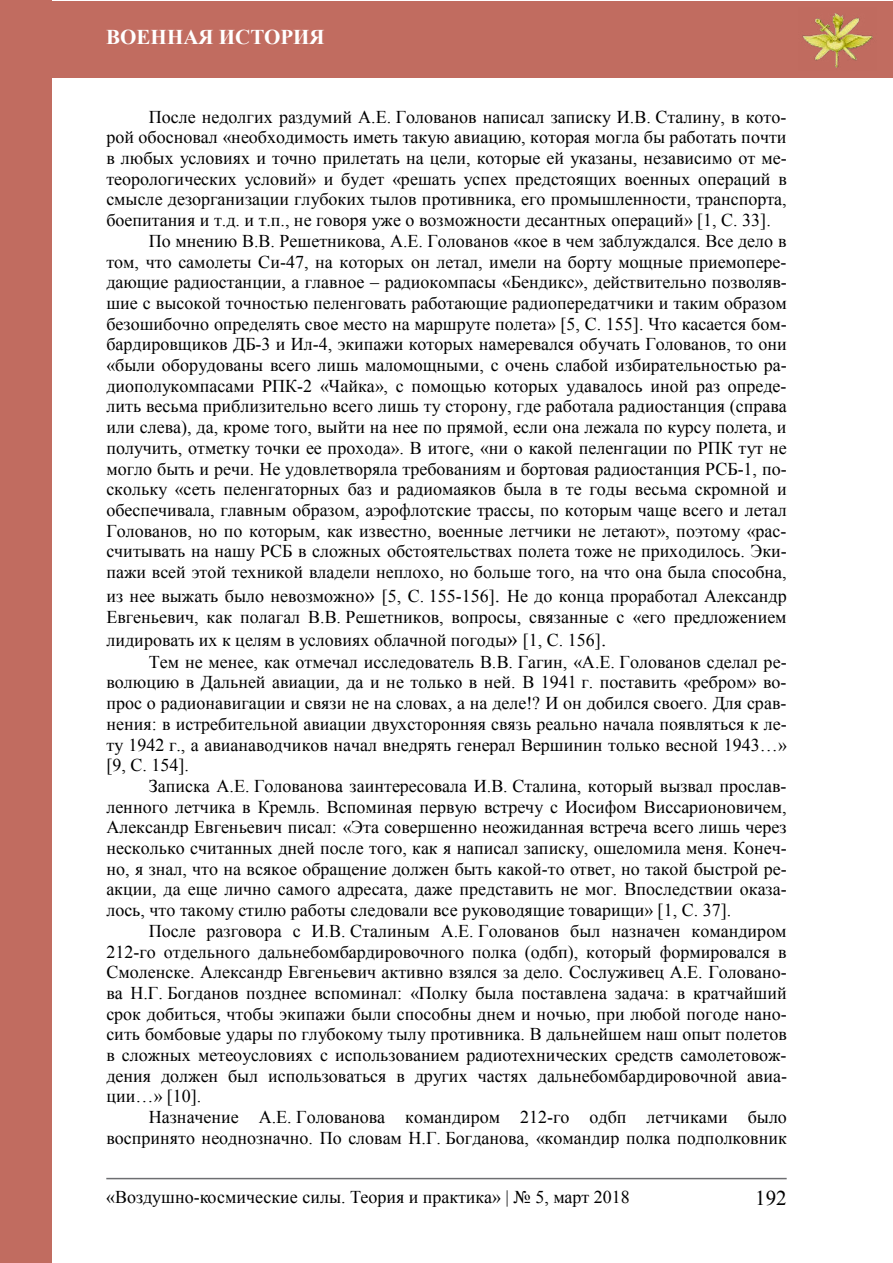
<style>
.page{position:relative;width:893px;height:1263px;background:#fff}
.page>*{position:absolute;margin:0;border:0;box-sizing:border-box;transform-origin:0 0}
.t1{font:700 21px "Times New Roman";color:#fff}
.t2{font:21px "Times New Roman";color:#000}
.t3{font:18px/21.3px "Times New Roman";color:#000}
.s1{font-size:21px}
</style>
<div class="page">
<hr style="left:106px;top:1178px;width:681px;height:1px;background:#6d6e71">
<div style="left:0;top:1px;width:892px;height:76px;background:#c16c60"></div>
<img style="left:802px;top:13px;width:71px;height:55px">
<div style="left:0;top:1px;width:51px;height:1262px;background:#c16c60"></div>
<p class="t1" style="left:106px;top:23px;width:220px">Военная история</p>
<p class="t3" style="left:149px;top:106px;width:639px">После недолгих раздумий А.Е. Голованов написал записку И.В. Сталину, в кото-</p>
<p class="t3" style="left:106px;top:126px;width:682px">рой обосновал «необходимость иметь такую авиацию, которая могла бы работать почти</p>
<p class="t3" style="left:106px;top:147px;width:682px">в любых условиях и точно прилетать на цели, которые ей указаны, независимо от ме-</p>
<p class="t3" style="left:106px;top:168px;width:682px">теорологических условий» и будет «решать успех предстоящих военных операций в</p>
<p class="t3" style="left:106px;top:188px;width:682px">смысле дезорганизации глубоких тылов противника, его промышленности, транспорта,</p>
<p class="t3" style="left:106px;top:209px;width:666px">боепитания и т.д. и т.п., не говоря уже о возможности десантных операций» [1, С. 33].</p>
<p class="t3" style="left:149px;top:230px;width:639px">По мнению В.В. Решетникова, А.Е. Голованов «кое в чем заблуждался. Все дело в</p>
<p class="t3" style="left:106px;top:251px;width:682px">том, что самолеты Си-47, на которых он летал, имели на борту мощные приемопере-</p>
<p class="t3" style="left:106px;top:271px;width:682px">дающие радиостанции, а главное – радиокомпасы «Бендикс», действительно позволяв-</p>
<p class="t3" style="left:106px;top:292px;width:682px">шие с высокой точностью пеленговать работающие радиопередатчики и таким образом</p>
<p class="t3" style="left:106px;top:313px;width:682px">безошибочно определять свое место на маршруте полета» [5, С. 155]. Что касается бом-</p>
<p class="t3" style="left:106px;top:333px;width:682px">бардировщиков ДБ-3 и Ил-4, экипажи которых намеревался обучать Голованов, то они</p>
<p class="t3" style="left:106px;top:354px;width:682px">«были оборудованы всего лишь маломощными, с очень слабой избирательностью ра-</p>
<p class="t3" style="left:106px;top:375px;width:682px">диополукомпасами РПК-2 «Чайка», с помощью которых удавалось иной раз опреде-</p>
<p class="t3" style="left:106px;top:395px;width:682px">лить весьма приблизительно всего лишь ту сторону, где работала радиостанция (справа</p>
<p class="t3" style="left:106px;top:416px;width:682px">или слева), да, кроме того, выйти на нее по прямой, если она лежала по курсу полета, и</p>
<p class="t3" style="left:106px;top:437px;width:682px">получить, отметку точки ее прохода». В итоге, «ни о какой пеленгации по РПК тут не</p>
<p class="t3" style="left:106px;top:458px;width:682px">могло быть и речи. Не удовлетворяла требованиям и бортовая радиостанция РСБ-1, по-</p>
<p class="t3" style="left:106px;top:478px;width:682px">скольку «сеть пеленгаторных баз и радиомаяков была в те годы весьма скромной и</p>
<p class="t3" style="left:106px;top:499px;width:682px">обеспечивала, главным образом, аэрофлотские трассы, по которым чаще всего и летал</p>
<p class="t3" style="left:106px;top:520px;width:682px">Голованов, но по которым, как известно, военные летчики не летают», поэтому «рас-</p>
<p class="t3" style="left:106px;top:540px;width:682px">считывать на нашу РСБ в сложных обстоятельствах полета тоже не приходилось. Эки-</p>
<p class="t3" style="left:106px;top:561px;width:682px">пажи всей этой техникой владели неплохо, но больше того, на что она была способна,</p>
<p class="t3" style="left:106px;top:585px;width:682px">из нее выжать было невозможно<span class="s1">»</span> [5, С. 155-156]<span class="s1">.</span> Не до конца проработал Александр<br>Евгеньевич, как полагал В.В. Решетников, вопросы, связанные с «его предложением</p>
<p class="t3" style="left:106px;top:629px;width:501px">лидировать их к целям в условиях облачной погоды<span class="s1">»</span> [1, С. 156]<span class="s1">.</span></p>
<p class="t3" style="left:149px;top:651px;width:639px">Тем не менее, как отмечал исследователь В.В. Гагин, «А.Е. Голованов сделал ре-</p>
<p class="t3" style="left:106px;top:671px;width:682px">волюцию в Дальней авиации, да и не только в ней. В 1941 г. поставить «ребром» во-</p>
<p class="t3" style="left:106px;top:692px;width:682px">прос о радионавигации и связи не на словах, а на деле!? И он добился своего. Для срав-</p>
<p class="t3" style="left:106px;top:713px;width:682px">нения: в истребительной авиации двухсторонняя связь реально начала появляться к ле-</p>
<p class="t3" style="left:106px;top:733px;width:682px">ту 1942 г., а авианаводчиков начал внедрять генерал Вершинин только весной 1943…»</p>
<p class="t3" style="left:106px;top:754px;width:84px">[9, С. 154].</p>
<p class="t3" style="left:149px;top:775px;width:639px">Записка А.Е. Голованова заинтересовала И.В. Сталина, который вызвал прослав-</p>
<p class="t3" style="left:106px;top:796px;width:682px">ленного летчика в Кремль. Вспоминая первую встречу с Иосифом Виссарионовичем,</p>
<p class="t3" style="left:106px;top:816px;width:682px">Александр Евгеньевич писал: «Эта совершенно неожиданная встреча всего лишь через</p>
<p class="t3" style="left:106px;top:837px;width:682px">несколько считанных дней после того, как я написал записку, ошеломила меня. Конеч-</p>
<p class="t3" style="left:106px;top:858px;width:682px">но, я знал, что на всякое обращение должен быть какой-то ответ, но такой быстрой ре-</p>
<p class="t3" style="left:106px;top:878px;width:682px">акции, да еще лично самого адресата, даже представить не мог. Впоследствии оказа-</p>
<p class="t3" style="left:106px;top:899px;width:626px">лось, что такому стилю работы следовали все руководящие товарищи» [1, С. 37].</p>
<p class="t3" style="left:149px;top:920px;width:639px">После разговора с И.В. Сталиным А.Е. Голованов был назначен командиром</p>
<p class="t3" style="left:106px;top:940px;width:682px">212-го отдельного дальнебомбардировочного полка (одбп), который формировался в</p>
<p class="t3" style="left:106px;top:961px;width:682px">Смоленске. Александр Евгеньевич активно взялся за дело. Сослуживец А.Е. Головано-</p>
<p class="t3" style="left:106px;top:982px;width:682px">ва Н.Г. Богданов позднее вспоминал: «Полку была поставлена задача: в кратчайший</p>
<p class="t3" style="left:106px;top:1003px;width:682px">срок добиться, чтобы экипажи были способны днем и ночью, при любой погоде нано-</p>
<p class="t3" style="left:106px;top:1023px;width:682px">сить бомбовые удары по глубокому тылу противника. В дальнейшем наш опыт полетов</p>
<p class="t3" style="left:106px;top:1044px;width:682px">в сложных метеоусловиях с использованием радиотехнических средств самолетовож-</p>
<p class="t3" style="left:106px;top:1065px;width:682px">дения должен был использоваться в других частях дальнебомбардировочной авиа-</p>
<p class="t3" style="left:106px;top:1085px;width:97px">ции…» [10].</p>
<p class="t3" style="left:149px;top:1106px;width:639px">Назначение А.Е. Голованова командиром 212-го одбп летчиками было</p>
<p class="t3" style="left:106px;top:1127px;width:682px">воспринято неоднозначно. По словам Н.Г. Богданова, «командир полка подполковник</p>
<p class="t3" style="left:106px;top:1186px;width:525px">«Воздушно-космические силы. Теория и практика» | № 5, март 2018</p>
<p class="t2" style="left:755px;top:1183px;width:33px">192</p>
</div>
